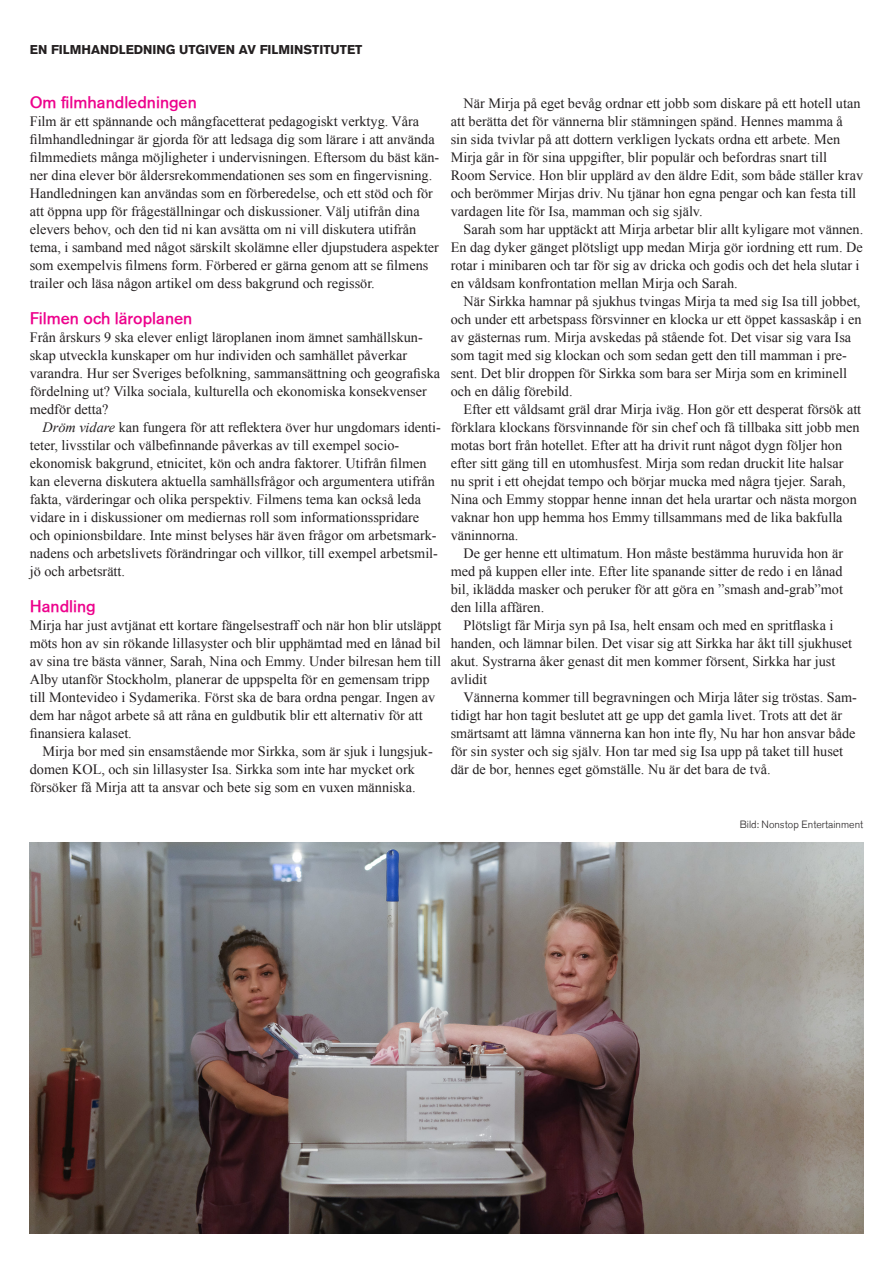
<style>
.page{position:relative;width:893px;height:1263px;background:#fff}
.page>*{position:absolute;margin:0;border:0;box-sizing:border-box;transform-origin:0 0}
.Underrubrik{font:16.5px "Akzidenz Grotesk SFITT Medium";color:#ed028c}
.Brödtext{font:14.25px/18px "Times New Roman";color:#231f20}
.Underrubrik-2{font:14.25px/18px "Times New Roman";color:#231f20}
.Första_brödtext_efte{font:14.25px/18px "Times New Roman";color:#231f20}
.Första_brödtext_efte-2{font:700 12.75px "Akzidenz Grotesk BQ";color:#231f20}
.Bildtext{font:300 10.5px "Akzidenz Grotesk BQ";color:#231f20}
.s1{font-style:italic}
</style>
<div class="page">
<img style="left:30px;top:842px;width:833px;height:391px">
<p class="Första_brödtext_efte-2" style="left:30px;top:42px;width:334px">EN FILMHANDLEDNING UTGIVEN AV FILMINSTITUTET</p>
<p class="Underrubrik" style="left:30px;top:92px;width:169px">Om filmhandledningen</p>
<p class="Underrubrik-2" style="left:30px;top:112px;width:411px">Film är ett spännande och mångfacetterat pedagogiskt verktyg. Våra filmhandledningar är gjorda för att ledsaga dig som lärare i att använda filmmediets många möjligheter i undervisningen. Eftersom du bäst kän&shy;ner dina elever bör åldersrekommendationen ses som en fingervisning.<br>Handledningen kan användas som en förberedelse, och ett stöd och för att öppna upp för frågeställningar och diskussioner. Välj utifrån dina elevers behov, och den tid ni kan avsätta om ni vill diskutera utifrån tema, i samband med något särskilt skolämne eller djupstudera aspekter som exempelvis filmens form. Förbered er gärna genom att se filmens trailer och läsa någon artikel om dess bakgrund och regissör.</p>
<p class="Underrubrik" style="left:30px;top:308px;width:164px">Filmen och läroplanen</p>
<p class="Underrubrik-2" style="left:30px;top:328px;width:412px">Från årskurs 9 ska elever enligt läroplanen inom ämnet samhällskun&shy;skap utveckla kunskaper om hur individen och samhället påverkar varandra. Hur ser Sveriges befolkning, sammansättning och geografiska fördelning ut? Vilka sociala, kulturella och ekonomiska konsekvenser medför detta?</p>
<p class="Brödtext" style="left:30px;top:418px;width:413px;text-indent:13px"><span class="s1">Dröm vidare</span> kan fungera för att reflektera över hur ungdomars identi&shy;teter, livsstilar och välbefinnande påverkas av till exempel socio-</p>
<p class="Brödtext" style="left:30px;top:454px;width:410px">ekonomisk bakgrund, etnicitet, kön och andra faktorer. Utifrån filmen kan eleverna diskutera aktuella samhällsfrågor och argumentera utifrån fakta, värderingar och olika perspektiv. Filmens tema kan också leda vidare in i diskussioner om mediernas roll som informationsspridare och opinionsbildare. Inte minst belyses här även frågor om arbetsmark&shy;nadens och arbetslivets förändringar och villkor, till exempel arbetsmil&shy;jö och arbetsrätt.</p>
<p class="Underrubrik" style="left:30px;top:596px;width:68px">Handling</p>
<p class="Första_brödtext_efte" style="left:30px;top:616px;width:413px">Mirja har just avtjänat ett kortare fängelsestraff och när hon blir utsläppt möts hon av sin rökande lillasyster och blir upphämtad med en lånad bil av sina tre bästa vänner, Sarah, Nina och Emmy. Under bilresan hem till Alby utanför Stockholm, planerar de uppspelta för en gemensam tripp till Montevideo i Sydamerika. Först ska de bara ordna pengar. Ingen av dem har något arbete så att råna en guldbutik blir ett alternativ för att finansiera kalaset.</p>
<p class="Brödtext" style="left:30px;top:742px;width:404px;text-indent:13px">Mirja bor med sin ensamstående mor Sirkka, som är sjuk i lungsjuk&shy;domen KOL, och sin lillasyster Isa. Sirkka som inte har mycket ork försöker få Mirja att ta ansvar och bete sig som en vuxen människa.</p>
<p class="Brödtext" style="left:451px;top:94px;width:414px;text-indent:13px">När Mirja på eget bevåg ordnar ett jobb som diskare på ett hotell utan att berätta det för vännerna blir stämningen spänd. Hennes mamma å<br>sin sida tvivlar på att dottern verkligen lyckats ordna ett arbete. Men Mirja går in för sina uppgifter, blir populär och befordras snart till Room Service. Hon blir upplärd av den äldre Edit, som både ställer krav och berömmer Mirjas driv. Nu tjänar hon egna pengar och kan festa till vardagen lite för Isa, mamman och sig själv.</p>
<p class="Brödtext" style="left:451px;top:220px;width:414px;text-indent:13px">Sarah som har upptäckt att Mirja arbetar blir allt kyligare mot vännen.<br>En dag dyker gänget plötsligt upp medan Mirja gör iordning ett rum. De rotar i minibaren och tar för sig av dricka och godis och det hela slutar i en våldsam konfrontation mellan Mirja och Sarah.</p>
<p class="Brödtext" style="left:451px;top:292px;width:412px;text-indent:13px">När Sirkka hamnar på sjukhus tvingas Mirja ta med sig Isa till jobbet, och under ett arbetspass försvinner en klocka ur ett öppet kassaskåp i en av gästernas rum. Mirja avskedas på stående fot. Det visar sig vara Isa som tagit med sig klockan och som sedan gett den till mamman i pre&shy;sent. Det blir droppen för Sirkka som bara ser Mirja som en kriminell och en dålig förebild.</p>
<p class="Brödtext" style="left:451px;top:400px;width:412px;text-indent:13px">Efter ett våldsamt gräl drar Mirja iväg. Hon gör ett desperat försök att förklara klockans försvinnande för sin chef och få tillbaka sitt jobb men motas bort från hotellet. Efter att ha drivit runt något dygn följer hon efter sitt gäng till en utomhusfest. Mirja som redan druckit lite halsar<br>nu sprit i ett ohejdat tempo och börjar mucka med några tjejer. Sarah, Nina och Emmy stoppar henne innan det hela urartar och nästa morgon vaknar hon upp hemma hos Emmy tillsammans med de lika bakfulla väninnorna.</p>
<p class="Brödtext" style="left:451px;top:544px;width:394px;text-align:justify;text-indent:13px">De ger henne ett ultimatum. Hon måste bestämma huruvida hon är med på kuppen eller inte. Efter lite spanande sitter de redo i en lånad bil, iklädda masker och peruker för att göra en ”smash and-grab”mot den lilla affären.</p>
<p class="Brödtext" style="left:463px;top:616px;width:372px">Plötsligt får Mirja syn på Isa, helt ensam och med en spritflaska i</p>
<p class="Brödtext" style="left:451px;top:634px;width:403px">handen, och lämnar bilen. Det visar sig att Sirkka har åkt till sjukhuset akut. Systrarna åker genast dit men kommer försent, Sirkka har just avlidit</p>
<p class="Brödtext" style="left:451px;top:688px;width:408px;text-indent:13px">Vännerna kommer till begravningen och Mirja låter sig tröstas. Sam&shy;tidigt har hon tagit beslutet att ge upp det gamla livet. Trots att det är smärtsamt att lämna vännerna kan hon inte fly, Nu har hon ansvar både för sin syster och sig själv. Hon tar med sig Isa upp på taket till huset där de bor, hennes eget gömställe. Nu är det bara de två.</p>
<p class="Bildtext" style="left:740px;top:818px;width:125px">Bild: Nonstop Entertainment</p>
</div>
